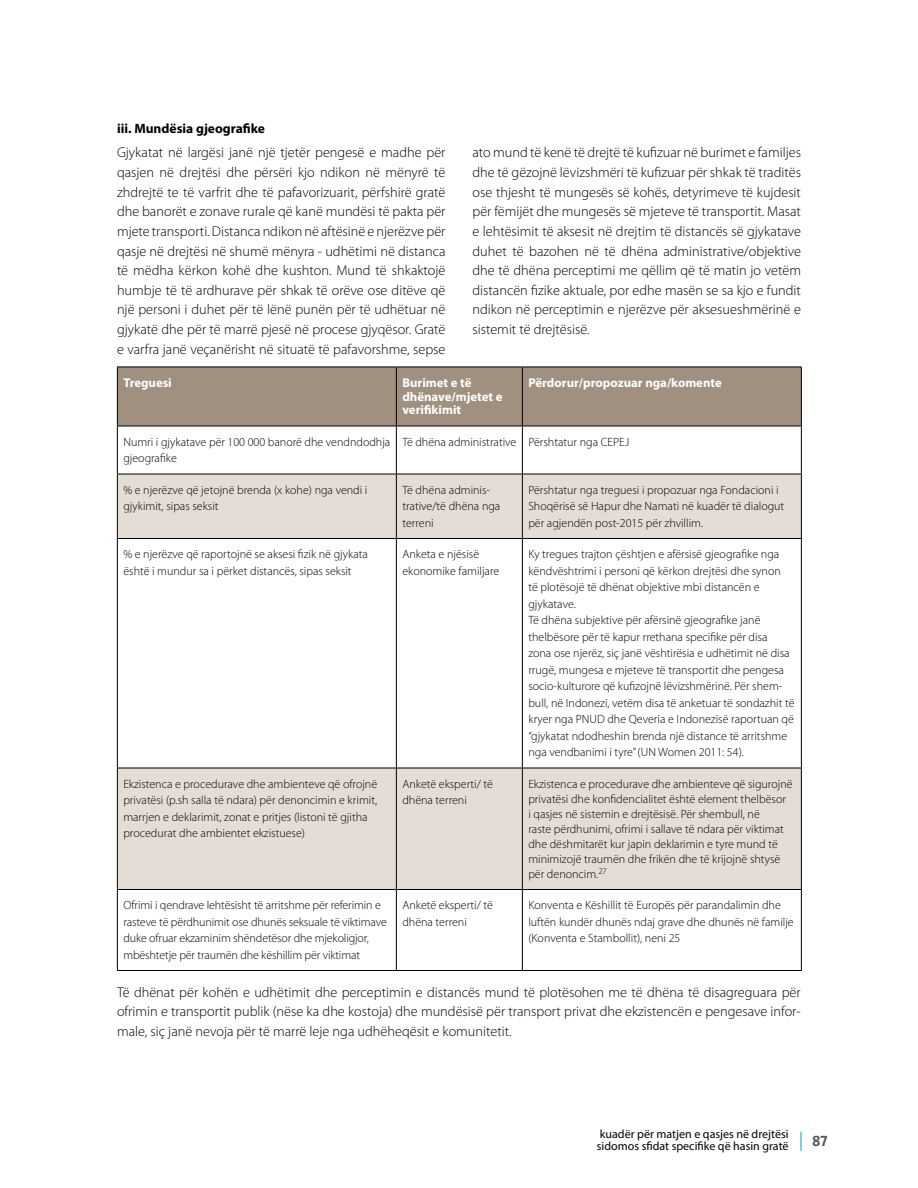
<style>
.page{position:relative;width:918px;height:1188px;background:#fff}
.page>*{position:absolute;margin:0;border:0;box-sizing:border-box;transform-origin:0 0}
.t1{font:700 15px "The Sans Trial";color:#58595b}
.t2{font:300 14.25px/19.6px "Myriad Pro";color:#000;text-align:justify}
.t3{font:700 13.5px "Myriad Pro";color:#000}
.t4{font:700 12.75px/13.5px "Myriad Pro";color:#fff}
.t5{font:300 12px/16.5px "Myriad Pro";color:#000}
.t6{font:12px/12px "Myriad Pro";color:#000}
</style>
<div class="page">
<svg style="left:801px;top:1132px;width:1px;height:19px"></svg>
<div style="left:118px;top:368px;width:683px;height:58px;background:#a0907f"></div>
<svg style="left:118px;top:475px;width:683px;height:414px"></svg>
<hr style="left:117px;top:367px;width:279px;height:1px;background:#000">
<hr style="left:396px;top:367px;width:126px;height:1px;background:#000">
<hr style="left:522px;top:367px;width:280px;height:1px;background:#000">
<hr style="left:117px;top:367px;width:1px;height:59px;background:#000">
<hr style="left:396px;top:367px;width:1px;height:59px;background:#000">
<hr style="left:522px;top:367px;width:1px;height:59px;background:#000">
<hr style="left:801px;top:367px;width:1px;height:59px;background:#000">
<hr style="left:117px;top:426px;width:279px;height:1px;background:#000">
<hr style="left:117px;top:426px;width:1px;height:48px;background:#000">
<hr style="left:396px;top:426px;width:126px;height:1px;background:#000">
<hr style="left:396px;top:426px;width:1px;height:48px;background:#000">
<hr style="left:522px;top:426px;width:280px;height:1px;background:#000">
<hr style="left:522px;top:426px;width:1px;height:48px;background:#000">
<hr style="left:801px;top:426px;width:1px;height:48px;background:#000">
<hr style="left:117px;top:474px;width:279px;height:1px;background:#000">
<hr style="left:117px;top:474px;width:1px;height:64px;background:#000">
<hr style="left:396px;top:474px;width:126px;height:1px;background:#000">
<hr style="left:396px;top:474px;width:1px;height:64px;background:#000">
<hr style="left:522px;top:474px;width:280px;height:1px;background:#000">
<hr style="left:522px;top:474px;width:1px;height:64px;background:#000">
<hr style="left:801px;top:474px;width:1px;height:64px;background:#000">
<hr style="left:117px;top:538px;width:279px;height:1px;background:#000">
<hr style="left:117px;top:539px;width:1px;height:229px;background:#000">
<hr style="left:396px;top:538px;width:126px;height:1px;background:#000">
<hr style="left:396px;top:539px;width:1px;height:229px;background:#000">
<hr style="left:522px;top:538px;width:280px;height:1px;background:#000">
<hr style="left:522px;top:539px;width:1px;height:229px;background:#000">
<hr style="left:801px;top:539px;width:1px;height:229px;background:#000">
<hr style="left:117px;top:768px;width:279px;height:1px;background:#000">
<hr style="left:117px;top:768px;width:1px;height:121px;background:#000">
<hr style="left:396px;top:768px;width:126px;height:1px;background:#000">
<hr style="left:396px;top:768px;width:1px;height:121px;background:#000">
<hr style="left:522px;top:768px;width:280px;height:1px;background:#000">
<hr style="left:522px;top:768px;width:1px;height:121px;background:#000">
<hr style="left:801px;top:768px;width:1px;height:121px;background:#000">
<hr style="left:117px;top:889px;width:279px;height:1px;background:#000">
<hr style="left:117px;top:890px;width:1px;height:80px;background:#000">
<hr style="left:396px;top:889px;width:126px;height:1px;background:#000">
<hr style="left:396px;top:890px;width:1px;height:80px;background:#000">
<hr style="left:522px;top:889px;width:280px;height:1px;background:#000">
<hr style="left:522px;top:890px;width:1px;height:80px;background:#000">
<hr style="left:801px;top:890px;width:1px;height:80px;background:#000">
<hr style="left:117px;top:970px;width:279px;height:1px;background:#000">
<hr style="left:396px;top:970px;width:126px;height:1px;background:#000">
<hr style="left:522px;top:970px;width:280px;height:1px;background:#000">
<p class="t3" style="left:117px;top:120px;width:150px">iii. Mundësia gjeografike</p>
<p class="t2" style="left:117px;top:143px;width:330px">Gjykatat në largësi janë një tjetër pengesë e madhe për qasjen në drejtësi dhe përsëri kjo ndikon në mënyrë të zhdrejtë te të varfrit dhe të pafavorizuarit, përfshirë gratë dhe banorët e zonave rurale që kanë mundësi të pakta për mjete transporti. Distanca ndikon në aftësinë e njerëzve për qasje në drejtësi në shumë mënyra - udhëtimi në distanca të mëdha kërkon kohë dhe kushton. Mund të shkaktojë humbje të të ardhurave për shkak të orëve ose ditëve që një personi i duhet për të lënë punën për të udhëtuar në gjykatë dhe për të marrë pjesë në procese gjyqësor. Gratë e varfra janë veçanërisht në situatë të pafavorshme, sepse</p>
<p class="t2" style="left:472px;top:143px;width:330px">ato mund të kenë të drejtë të kufizuar në burimet e familjes dhe të gëzojnë lëvizshmëri të kufizuar për shkak të traditës ose thjesht të mungesës së kohës, detyrimeve të kujdesit për fëmijët dhe mungesës së mjeteve të transportit. Masat e lehtësimit të aksesit në drejtim të distancës së gjykatave duhet të bazohen në të dhëna administrative/objektive dhe të dhëna perceptimi me qëllim që të matin jo vetëm distancën fizike aktuale, por edhe masën se sa kjo e fundit ndikon në perceptimin e njerëzve për aksesueshmërinë e sistemit të drejtësisë.</p>
<p class="t4" style="left:123px;top:376px;width:50px">Treguesi</p>
<p class="t4" style="left:402px;top:376px;width:102px">Burimet e të dhënave/mjetet e verifikimit</p>
<p class="t4" style="left:528px;top:376px;width:195px">Përdorur/propozuar nga/komente</p>
<p class="t5" style="left:123px;top:433px;width:269px">Numri i gjykatave për 100 000 banorë dhe vendndodhja gjeografike</p>
<p class="t5" style="left:402px;top:433px;width:228px">Të dhëna administrative Përshtatur nga CEPEJ</p>
<p class="t5" style="left:123px;top:481px;width:246px">% e njerëzve që jetojnë brenda (x kohe) nga vendi i gjykimit, sipas seksit</p>
<p class="t5" style="left:402px;top:481px;width:100px">Të dhëna adminis&shy;trative/të dhëna nga terreni</p>
<p class="t5" style="left:528px;top:481px;width:257px">Përshtatur nga treguesi i propozuar nga Fondacioni i<br>Shoqërisë së Hapur dhe Namati në kuadër të dialogut për agjendën post-2015 për zhvillim.</p>
<p class="t5" style="left:123px;top:546px;width:246px">% e njerëzve që raportojnë se aksesi fizik në gjykata është i mundur sa i përket distancës, sipas seksit</p>
<p class="t5" style="left:402px;top:546px;width:98px">Anketa e njësisë ekonomike familjare</p>
<p class="t5" style="left:528px;top:546px;width:268px">Ky tregues trajton çështjen e afërsisë gjeografike nga këndvështrimi i personi që kërkon drejtësi dhe synon<br>të plotësojë të dhënat objektive mbi distancën e gjykatave.<br>Të dhëna subjektive për afërsinë gjeografike janë thelbësore për të kapur rrethana specifike për disa<br>zona ose njerëz, siç janë vështirësia e udhëtimit në disa rrugë, mungesa e mjeteve të transportit dhe pengesa socio-kulturore që kufizojnë lëvizshmërinë. Për shem&shy;bull, në Indonezi, vetëm disa të anketuar të sondazhit të kryer nga PNUD dhe Qeveria e Indonezisë raportuan që “gjykatat ndodheshin brenda një distance të arritshme nga vendbanimi i tyre” (UN Women 2011: 54).</p>
<p class="t5" style="left:123px;top:775px;width:255px">Ekzistenca e procedurave dhe ambienteve që ofrojnë privatësi (p.sh salla të ndara) për denoncimin e krimit, marrjen e deklarimit, zonat e pritjes (listoni të gjitha procedurat dhe ambientet ekzistuese)</p>
<p class="t5" style="left:402px;top:775px;width:92px">Anketë eksperti/ të dhëna terreni</p>
<p class="t5" style="left:528px;top:776px;width:266px;line-height:15px">Ekzistenca e procedurave dhe ambienteve që sigurojnë privatësi dhe konfidencialitet është element thelbësor<br>i qasjes në sistemin e drejtësisë. Për shembull, në<br>raste përdhunimi, ofrimi i sallave të ndara për viktimat dhe dëshmitarët kur japin deklarimin e tyre mund të minimizojë traumën dhe frikën dhe të krijojnë shtysë për denoncim.<sup>27</sup></p>
<p class="t5" style="left:123px;top:897px;width:265px">Ofrimi i qendrave lehtësisht të arritshme për referimin e rasteve të përdhunimit ose dhunës seksuale të viktimave duke ofruar ekzaminim shëndetësor dhe mjekoligjor, mbështetje për traumën dhe këshillim për viktimat</p>
<p class="t5" style="left:402px;top:897px;width:92px">Anketë eksperti/ të dhëna terreni</p>
<p class="t5" style="left:528px;top:897px;width:267px">Konventa e Këshillit të Europës për parandalimin dhe luftën kundër dhunës ndaj grave dhe dhunës në familje (Konventa e Stambollit), neni 25</p>
<p class="t2" style="left:117px;top:982px;width:685px">Të dhënat për kohën e udhëtimit dhe perceptimin e distancës mund të plotësohen me të dhëna të disagreguara për ofrimin e transportit publik (nëse ka dhe kostoja) dhe mundësisë për transport privat dhe ekzistencën e pengesave infor&shy;male, siç janë nevoja për të marrë leje nga udhëheqësit e komunitetit.</p>
<p class="t6" style="left:597px;top:1128px;width:193px">kuadër për matjen e qasjes në drejtësi sidomos sfidat specifike që hasin gratë</p>
<p class="t1" style="left:812px;top:1135px;width:17px">87</p>
</div>
